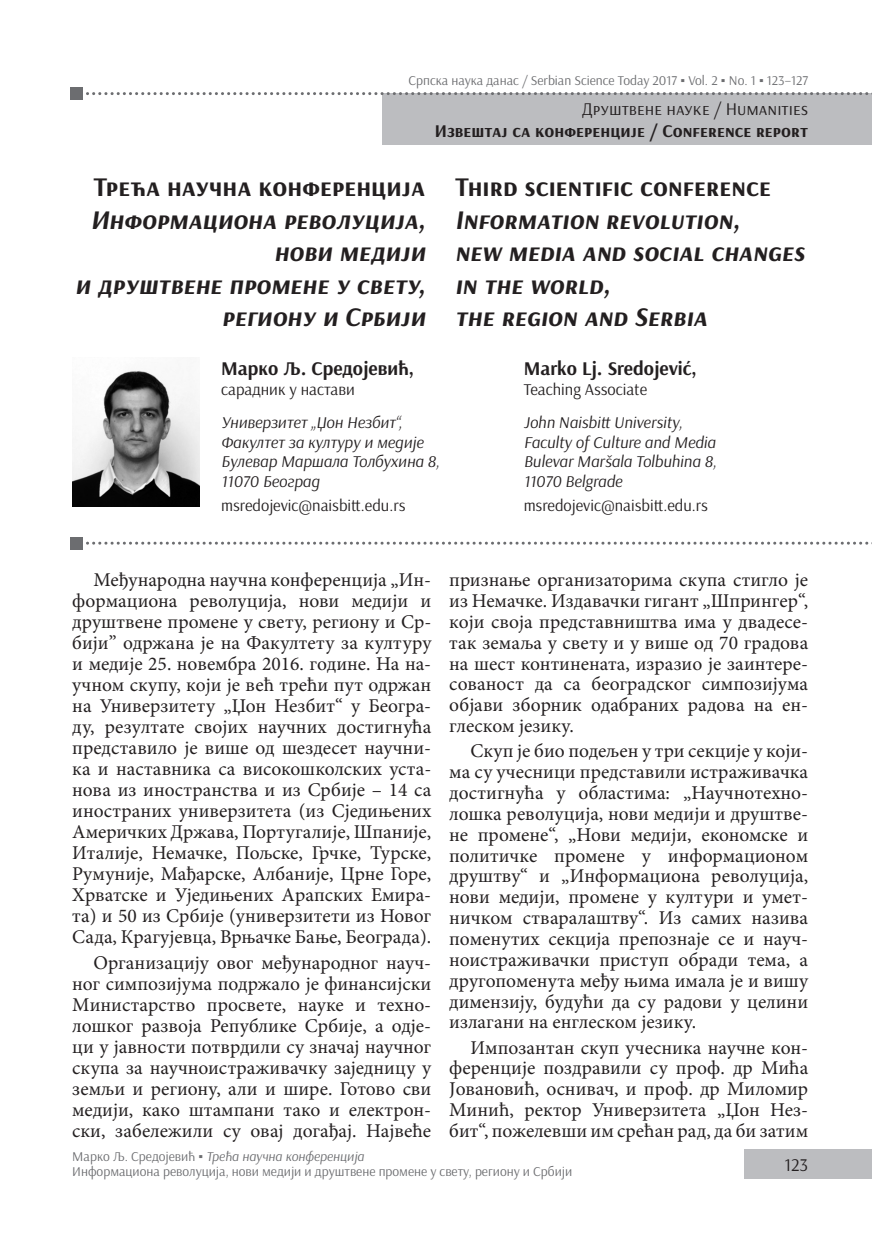
<style>
.page{position:relative;width:872px;height:1234px;background:#fff}
.page>*{position:absolute;margin:0;border:0;box-sizing:border-box;transform-origin:0 0}
.t1{font:italic 700 27px/32.4px "Arsenal";color:#231f20;text-align:right}
.t2{font:700 27px "Arsenal";color:#231f20}
.t3{font:19.5px/21px "Minion Pro";color:#231f20;text-align:justify}
.t4{font:700 19.5px "Arsenal";color:#231f20}
.t5{font:700 18px "Arsenal";color:#231f20}
.t6{font:18px "Arsenal";color:#231f20}
.t7{font:italic 16.5px/19.8px "Arsenal";color:#231f20}
.t8{font:16.5px "Arsenal";color:#231f20}
.t9{font:13.5px/15px "Arsenal";color:#6c6d70}
.s1{font-family:"Times New Roman"}
.s2{font-style:italic}
</style>
<div class="page">
<div style="left:744px;top:1148px;width:128px;height:30px;background:#bcbdc0"></div>
<svg style="left:86px;top:541px;width:786px;height:3px"></svg>
<div style="left:71px;top:537px;width:12px;height:12px;background:#6c6d70"></div>
<img style="left:72px;top:370px;width:128px;height:136px">
<div style="left:383px;top:94px;width:489px;height:51px;background:#bcbdc0"></div>
<svg style="left:86px;top:92px;width:786px;height:3px"></svg>
<div style="left:71px;top:88px;width:12px;height:12px;background:#6c6d70"></div>
<p class="t9" style="left:408px;top:73px;width:401px">Српска наука данас / Serbian Science Today 2017 <span class="s1">▪</span> Vol. 2 <span class="s1">▪</span> No. 1 <span class="s1">▪</span> 123–127</p>
<p class="t6" style="left:582px;top:98px;width:228px">Друштвене науке / Humanities</p>
<p class="t5" style="left:435px;top:119px;width:375px">извештај са конференције / conference report</p>
<h1 class="t2" style="left:93px;top:170px;width:333px">Трећа научна конференција</h1>
<h1 class="t1" style="left:75px;top:204px;width:352px">Информациона револуција, нови медији<br>и друштвене промене у свету, региону и Србији</h1>
<h1 class="t2" style="left:455px;top:170px;width:317px">Third scientific conference</h1>
<h1 class="t1" style="left:455px;top:204px;width:351px;text-align:left">Information revolution,<br>new media and social changes in the world,<br>the region and Serbia</h1>
<p class="t4" style="left:221px;top:356px;width:194px">Марко Љ. Средојевић,</p>
<p class="t8" style="left:221px;top:379px;width:135px">сарадник у настави</p>
<p class="t7" style="left:221px;top:412px;width:220px">Универзитет „Џон Незбит“,<br>Факултет за културу и медије<br>Булевар Маршала Толбухина 8,<br>11070 Београд</p>
<p class="t8" style="left:221px;top:495px;width:186px">msredojevic@naisbitt.edu.rs</p>
<p class="t4" style="left:523px;top:356px;width:175px">Marko Lj. Sredojević,</p>
<p class="t8" style="left:523px;top:379px;width:125px">Teaching Associate</p>
<p class="t7" style="left:523px;top:412px;width:194px">John Naisbitt University,<br>Faculty of Culture and Media<br>Bulevar Maršala Tolbuhina 8,<br>11070 Belgrade</p>
<p class="t8" style="left:523px;top:495px;width:186px">msredojevic@naisbitt.edu.rs</p>
<p class="t3" style="left:72px;top:569px;width:360px;text-indent:21px">Међународна научна конференција „Ин&shy;формациона револуција, нови медији и друштвене промене у свету, региону и Ср&shy;бији” одржана је на Факултету за културу и медије 25. новембра 2016. године. На на&shy;учном скупу, који је већ трећи пут одржан на Универзитету „Џон Незбит“ у Београ&shy;ду, резултате својих научних достигнућа представило је више од шездесет научни&shy;ка и наставника са високошколских уста&shy;нова из иностранства и из Србије – 14 са иностраних универзитета (из Сједињених Америчких Држава, Португалије, Шпаније, Италије, Немачке, Пољске, Грчке, Турске, Румуније, Мађарске, Албаније, Црне Горе, Хрватске и Уједињених Арапских Емира&shy;та) и 50 из Србије (универзитети из Новог Сада, Крагујевца, Врњачке Бање, Београда).</p>
<p class="t3" style="left:72px;top:951px;width:360px;text-indent:21px">Организацију овог међународног науч&shy;ног симпозијума подржало је финансијски Министарство просвете, науке и техно&shy;лошког развоја Републике Србије, а одје&shy;ци у јавности потврдили су значај научног скупа за научноистраживачку заједницу у земљи и региону, али и шире. Готово сви медији, како штампани тако и електрон&shy;ски, забележили су овај догађај. Највеће</p>
<p class="t3" style="left:449px;top:569px;width:360px">признање организаторима скупа стигло је из Немачке. Издавачки гигант „Шпрингер“, који своја представништва има у двадесе&shy;так земаља у свету и у више од 70 градова на шест континената, изразио је заинтере&shy;сованост да са београдског симпозијума објави зборник одабраних радова на ен&shy;глеском језику.</p>
<p class="t3" style="left:449px;top:740px;width:360px;text-indent:21px">Скуп је био подељен у три секције у који&shy;ма су учесници представили истраживачка достигнућа у областима: „Научнотехно&shy;лошка револуција, нови медији и друштве&shy;не промене“, „Нови медији, економске и политичке промене у информационом друштву“ и „Информациона револуција, нови медији, промене у култури и умет&shy;ничком стваралаштву“. Из самих назива поменутих секција препознаје се и науч&shy;ноистраживачки приступ обради тема, а другопоменута међу њима имала је и вишу димензију, будући да су радови у целини излагани на енглеском језику.</p>
<p class="t3" style="left:449px;top:1036px;width:360px;text-indent:21px">Импозантан скуп учесника научне кон&shy;ференције поздравили су проф. др Мића Јовановић, оснивач, и проф. др Миломир Минић, ректор Универзитета „Џон Нез&shy;бит“, пожелевши им срећан рад, да би затим</p>
<p class="t9" style="left:72px;top:1149px;width:501px">Марко Љ. Средојевић <span class="s1">▪</span> <span class="s2">Трећа научна конференција<br></span>Информациона револуција, нови медији и друштвене промене у свету, региону и Србији</p>
<p class="t6" style="left:784px;top:1153px;width:25px">123</p>
</div>
